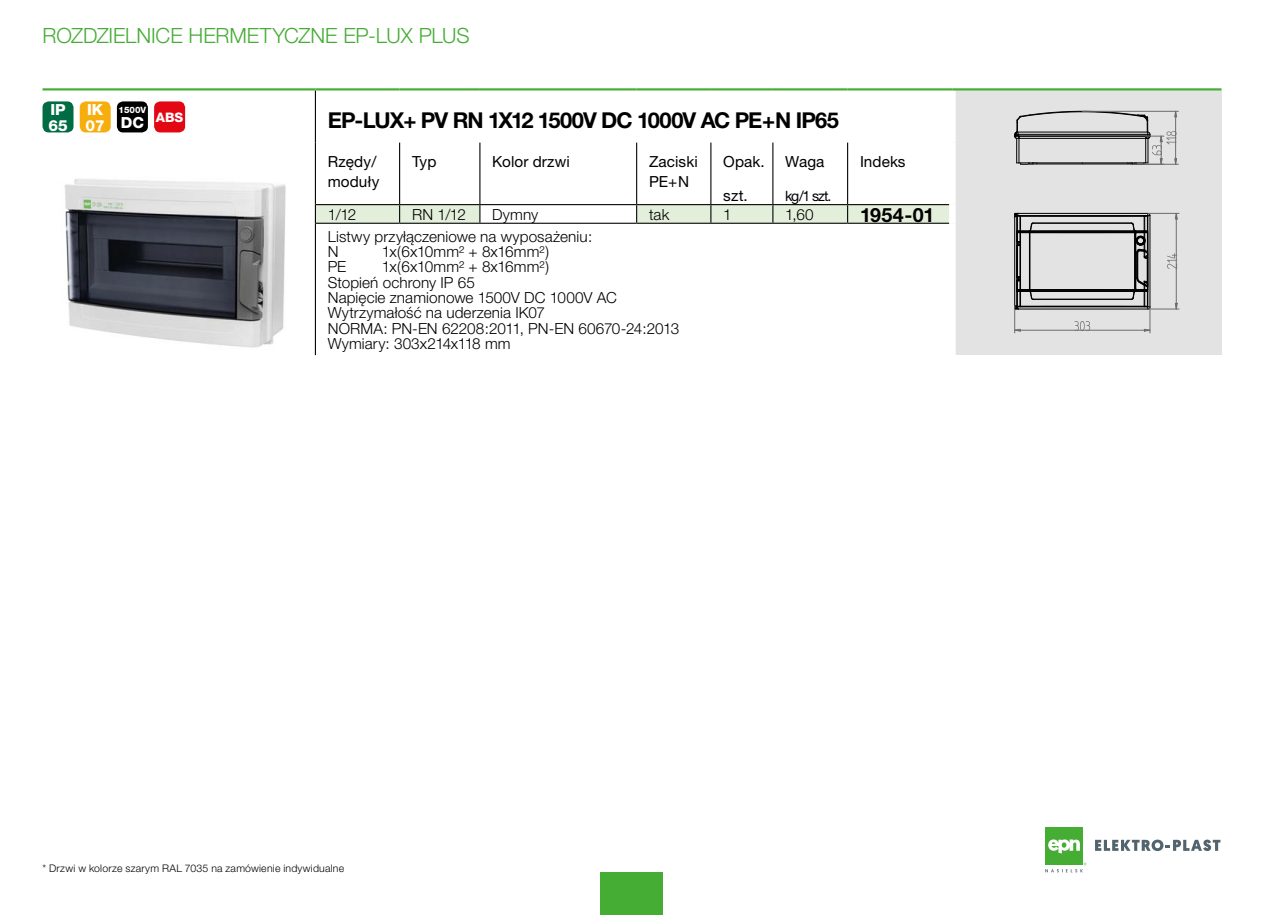
<style>
.page{position:relative;width:1263px;height:915px;background:#fff}
.page>*{position:absolute;margin:0;border:0;box-sizing:border-box;transform-origin:0 0}
.Normalny{font:700 21.9px "Helvetica Neue CE";letter-spacing:-.04em;color:#000}
.t1{font:300 21px "Helvetica Neue CE";letter-spacing:-.005em;color:#45ac34}
.Normalny-2{font:700 19.65px "Helvetica Neue CE";color:#000}
.Normalny-3{font:300 15.3px/15.3px "Helvetica Neue CE";letter-spacing:.005em;color:#000}
.t2{font:15.3px "Helvetica Neue CE";letter-spacing:.005em;color:#000}
.Normalny-4{font:800 15.3px "Helvetica Neue CE";color:#fff}
.t3{font:14.25px "Helvetica Neue CE";color:#000}
.Normalny-5{font:800 13.05px "Helvetica Neue CE";color:#fff}
.t4{font:300 10.5px "Helvetica Neue CE";letter-spacing:.02em;color:#000}
.Normalny-6{font:800 8.7px "Helvetica Neue CE";color:#fff}
</style>
<div class="page">
<div style="left:600px;top:872px;width:63px;height:42px;background:#45ac34"></div>
<div style="left:1045px;top:827px;width:38px;height:38px;background:#45ac34"></div>
<svg style="left:1048px;top:839px;width:32px;height:14px"></svg>
<svg style="left:1095px;top:839px;width:125px;height:11px"></svg>
<svg style="left:1045px;top:862px;width:41px;height:10px"></svg>
<div style="left:952px;top:89px;width:269px;height:266px;background:#e3e3e3"></div>
<div style="left:949px;top:223px;width:7px;height:132px;background:#fff"></div>
<hr style="left:315px;top:90px;width:1px;height:52px;background:#000">
<svg style="left:315px;top:142px;width:634px;height:81px"></svg>
<hr style="left:315px;top:223px;width:1px;height:132px;background:#000">
<div style="left:949px;top:90px;width:7px;height:52px;background:#fff"></div>
<hr style="left:399px;top:142px;width:1px;height:62px;background:#000">
<hr style="left:479px;top:142px;width:1px;height:62px;background:#000">
<hr style="left:636px;top:142px;width:1px;height:62px;background:#000">
<hr style="left:710px;top:142px;width:1px;height:62px;background:#000">
<hr style="left:772px;top:142px;width:1px;height:62px;background:#000">
<hr style="left:847px;top:142px;width:1px;height:62px;background:#000">
<div style="left:949px;top:142px;width:7px;height:62px;background:#fff"></div>
<div style="left:949px;top:204px;width:7px;height:19px;background:#fff"></div>
<hr style="left:316px;top:204px;width:84px;height:1px;background:#000">
<hr style="left:400px;top:204px;width:80px;height:1px;background:#000">
<hr style="left:637px;top:204px;width:74px;height:1px;background:#000">
<hr style="left:711px;top:204px;width:62px;height:1px;background:#000">
<hr style="left:480px;top:204px;width:157px;height:1px;background:#000">
<hr style="left:773px;top:204px;width:75px;height:1px;background:#000">
<hr style="left:848px;top:204px;width:101px;height:1px;background:#000">
<hr style="left:316px;top:223px;width:84px;height:1px;background:#000">
<hr style="left:400px;top:223px;width:80px;height:1px;background:#000">
<hr style="left:480px;top:223px;width:157px;height:1px;background:#000">
<hr style="left:637px;top:223px;width:74px;height:1px;background:#000">
<hr style="left:711px;top:223px;width:62px;height:1px;background:#000">
<hr style="left:773px;top:223px;width:75px;height:1px;background:#000">
<hr style="left:848px;top:223px;width:101px;height:1px;background:#000">
<hr style="left:43px;top:88px;width:272px;height:2px;background:#45ac34">
<hr style="left:315px;top:88px;width:85px;height:2px;background:#45ac34">
<hr style="left:400px;top:88px;width:80px;height:2px;background:#45ac34">
<hr style="left:480px;top:88px;width:157px;height:2px;background:#45ac34">
<hr style="left:637px;top:88px;width:74px;height:2px;background:#45ac34">
<hr style="left:711px;top:88px;width:62px;height:2px;background:#45ac34">
<hr style="left:773px;top:88px;width:75px;height:2px;background:#45ac34">
<hr style="left:848px;top:88px;width:104px;height:2px;background:#45ac34">
<hr style="left:952px;top:88px;width:269px;height:2px;background:#45ac34">
<img style="left:64px;top:178px;width:222px;height:170px">
<hr style="left:1029px;top:232px;width:1px;height:57px;background:#000">
<hr style="left:1020px;top:245px;width:1px;height:32px;background:#000">
<hr style="left:1030px;top:289px;width:105px;height:1px;background:#000">
<hr style="left:1018px;top:213px;width:130px;height:1px;background:#000">
<hr style="left:1029px;top:232px;width:107px;height:1px;background:#000">
<hr style="left:1017px;top:216px;width:1px;height:90px;background:#000">
<hr style="left:1014px;top:217px;width:1px;height:88px;background:#000">
<hr style="left:1020px;top:215px;width:124px;height:1px;background:#000">
<hr style="left:1020px;top:216px;width:124px;height:1px;background:#000">
<hr style="left:1030px;top:230px;width:104px;height:1px;background:#000">
<hr style="left:1029px;top:231px;width:106px;height:1px;background:#000">
<hr style="left:1033px;top:223px;width:99px;height:1px;background:#000">
<svg style="left:1014px;top:213px;width:20px;height:33px"></svg>
<hr style="left:1029px;top:290px;width:107px;height:1px;background:#000">
<hr style="left:1018px;top:309px;width:130px;height:1px;background:#000">
<hr style="left:1020px;top:306px;width:124px;height:1px;background:#000">
<hr style="left:1029px;top:291px;width:106px;height:1px;background:#000">
<hr style="left:1033px;top:299px;width:99px;height:1px;background:#000">
<hr style="left:1148px;top:213px;width:31px;height:1px;background:#7c7b7b">
<hr style="left:1148px;top:309px;width:31px;height:1px;background:#7c7b7b">
<hr style="left:1176px;top:213px;width:1px;height:96px;background:#7c7b7b">
<svg style="left:1167px;top:253px;width:10px;height:16px"></svg>
<svg style="left:1014px;top:276px;width:20px;height:57px"></svg>
<svg style="left:1131px;top:213px;width:21px;height:120px"></svg>
<hr style="left:1015px;top:330px;width:135px;height:1px;background:#7c7b7b">
<svg style="left:1075px;top:321px;width:15px;height:10px"></svg>
<hr style="left:1082px;top:111px;width:96px;height:1px;background:#7c7b7b">
<hr style="left:1028px;top:164px;width:150px;height:1px;background:#7c7b7b">
<svg style="left:1014px;top:111px;width:163px;height:54px"></svg>
<div style="left:43px;top:101px;width:31px;height:31px;background:#006c43;border-radius:6px"></div>
<div style="left:80px;top:101px;width:31px;height:31px;background:#f8ad0f;border-radius:6px"></div>
<div style="left:117px;top:101px;width:31px;height:31px;background:#000;border-radius:6px"></div>
<div style="left:154px;top:101px;width:31px;height:31px;background:#e30613;border-radius:6px"></div>
<h2 class="t1" style="left:43px;top:22px;width:429px">ROZDZIELNICE HERMETYCZNE EP-LUX PLUS</h2>
<p class="Normalny-4" style="left:50px;top:100px;width:17px">IP</p>
<p class="Normalny-4" style="left:48px;top:116px;width:21px">65</p>
<p class="Normalny-4" style="left:87px;top:100px;width:18px">IK</p>
<p class="Normalny-4" style="left:86px;top:116px;width:21px">07</p>
<p class="Normalny-6" style="left:119px;top:104px;width:29px">1500V</p>
<p class="Normalny-4" style="left:121px;top:113px;width:25px">DC</p>
<p class="Normalny-5" style="left:156px;top:109px;width:29px">ABS</p>
<p class="Normalny" style="left:328px;top:106px;width:513px">EP-LUX+ PV RN 1X12 1500V DC 1000V AC PE+N IP65</p>
<p class="t2" style="left:328px;top:152px;width:50px">Rzędy/</p>
<p class="t2" style="left:328px;top:172px;width:53px">moduły</p>
<p class="t2" style="left:723px;top:152px;width:43px">Opak.</p>
<p class="t2" style="left:723px;top:186px;width:26px">szt.</p>
<p class="t2" style="left:412px;top:152px;width:26px">Typ</p>
<p class="t2" style="left:492px;top:152px;width:79px">Kolor drzwi</p>
<p class="t2" style="left:649px;top:152px;width:50px">Zaciski</p>
<p class="t2" style="left:649px;top:172px;width:42px">PE+N</p>
<p class="t2" style="left:785px;top:152px;width:41px">Waga</p>
<p class="t3" style="left:785px;top:187px;width:48px">kg/1 szt.</p>
<p class="t2" style="left:860px;top:152px;width:47px">Indeks</p>
<p class="Normalny-3" style="left:328px;top:207px;width:30px">1/12</p>
<p class="Normalny-3" style="left:412px;top:207px;width:55px">RN 1/12</p>
<p class="Normalny-3" style="left:492px;top:207px;width:47px">Dymny</p>
<p class="Normalny-3" style="left:649px;top:207px;width:22px">tak</p>
<p class="Normalny-3" style="left:723px;top:207px;width:10px">1</p>
<p class="Normalny-3" style="left:785px;top:207px;width:30px">1,60</p>
<p class="Normalny-2" style="left:860px;top:202px;width:76px">1954-01</p>
<p class="Normalny-3" style="left:328px;top:228px;width:266px">Listwy przyłączeniowe na wyposażeniu:</p>
<p class="Normalny-3" style="left:328px;top:244px;width:12px">N</p>
<p class="Normalny-3" style="left:382px;top:244px;width:169px">1x(6x10mm² + 8x16mm²)</p>
<p class="Normalny-3" style="left:328px;top:259px;width:20px">PE</p>
<p class="Normalny-3" style="left:382px;top:259px;width:169px">1x(6x10mm² + 8x16mm²)</p>
<p class="Normalny-3" style="left:328px;top:274px;width:149px">Stopień ochrony IP 65</p>
<p class="Normalny-3" style="left:328px;top:290px;width:291px">Napięcie znamionowe 1500V DC 1000V AC</p>
<p class="Normalny-3" style="left:328px;top:305px;width:219px">Wytrzymałość na uderzenia IK07</p>
<p class="Normalny-3" style="left:328px;top:320px;width:353px">NORMA: PN-EN 62208:2011, PN-EN 60670-24:2013<br>Wymiary: 303x214x118 mm</p>
<p class="t4" style="left:43px;top:862px;width:303px">* Drzwi w kolorze szarym RAL 7035 na zamówienie indywidualne</p>
</div>
